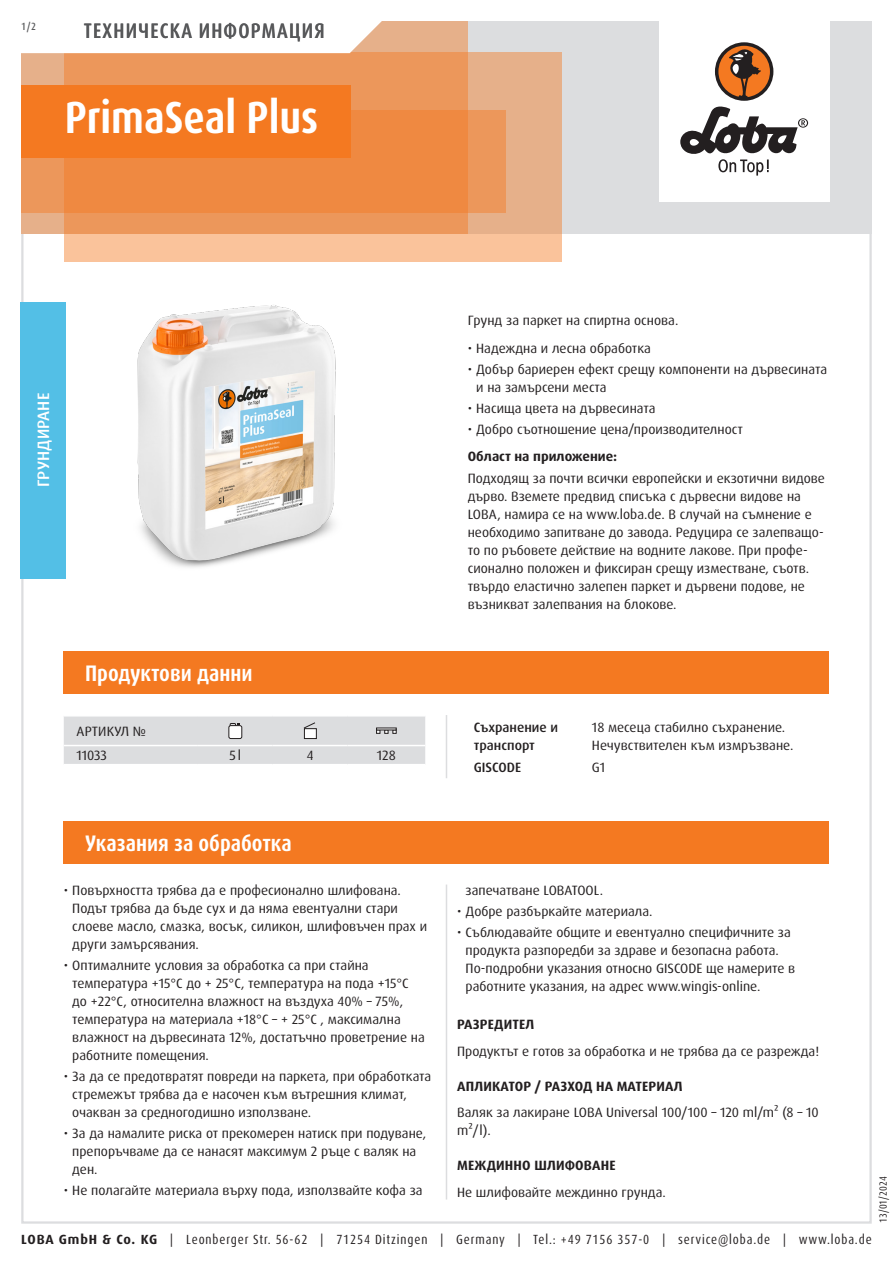
<style>
.page{position:relative;width:893px;height:1263px;background:#fff}
.page>*{position:absolute;margin:0;border:0;box-sizing:border-box;transform-origin:0 0}
.Produktname_weiss{font:700 condensed 45px "Dax Pro";color:#fff}
.Abschnitt{font:700 condensed 22.5px "Dax Pro";color:#fff}
.TI{font:500 condensed 21px "Dax Pro";letter-spacing:.06em;color:#57585a}
.Produktart_Grundierung{font:500 16.5px "Dax Pro";letter-spacing:.01em;color:#fff}
.Text{font:13.5px/18px "Dax Pro";color:#231f20}
.Text_Bold{font:700 13.5px "Dax Pro";letter-spacing:.01em;color:#231f20}
.Text_ohne_Silbentrennung{font:13.5px "Dax Pro";color:#231f20}
.Text_Medium{font:500 13.5px/18px "Dax Pro";color:#231f20}
.Text_Großbuchstaben{font:13.5px "Dax Pro";letter-spacing:.01em;color:#231f20}
.Text_zentriert{font:13.5px "Dax Pro";color:#231f20}
.t1{font:condensed 13.35px "Dax Pro";letter-spacing:.065em;color:#231f20}
.t2{font:condensed 10.5px "Dax Pro";color:#231f20}
.t3{font:500 condensed 10.5px "Dax Pro";color:#57585a}
.s1{font-weight:700;font-stretch:normal}
</style>
<div class="page">
<hr style="left:446px;top:884px;width:1px;height:315px;background:#dcdddf">
<div style="left:64px;top:821px;width:765px;height:42px;background:#f47921"></div>
<hr style="left:446px;top:715px;width:1px;height:63px;background:#dcdddf">
<svg style="left:64px;top:716px;width:361px;height:48px;background:#dbdcde"></svg>
<div style="left:64px;top:651px;width:765px;height:43px;background:#f47921"></div>
<img style="left:137px;top:305px;width:199px;height:263px">
<div style="left:20px;top:302px;width:46px;height:276px;background:#53bfe6"></div>
<div style="left:21px;top:21px;width:851px;height:213px;background:#dcdddf"></div>
<div style="left:659px;top:0;width:170px;height:202px;background:#fff"></div>
<svg style="left:680px;top:106px;width:128px;height:70px"></svg>
<div style="left:715px;top:42px;width:58px;height:59px;background:#231f20;border-radius:50%"></div>
<svg style="left:718px;top:45px;width:52px;height:52px"></svg>
<div style="left:64px;top:52px;width:497px;height:209px;background:linear-gradient(to right,#fec79f,#efb992)"></div>
<div style="left:21px;top:111px;width:485px;height:102px;background:#ec975b"></div>
<svg style="left:21px;top:21px;width:447px;height:213px;background:#ed9150"></svg>
<svg style="left:21px;top:21px;width:411px;height:34px;background:#faede4"></svg>
<div style="left:21px;top:85px;width:330px;height:72px;background:#f47921"></div>
<p class="t3" style="left:21px;top:19px;width:16px">1/2</p>
<p class="TI" style="left:84px;top:17px;width:242px">ТЕХНИЧЕСКА ИНФОРМАЦИЯ</p>
<p class="Produktname_weiss" style="left:65px;top:89px;width:255px">PrimaSeal Plus</p>
<p class="Produktart_Grundierung" style="left:33px;top:487px;width:96px;rotate:-90deg">ГРУНДИРАНЕ</p>
<p class="Abschnitt" style="left:85px;top:659px;width:169px">Продуктови данни</p>
<p class="Text_Großbuchstaben" style="left:77px;top:722px;width:71px">АРТИКУЛ №</p>
<p class="Text" style="left:77px;top:747px;width:32px">11033</p>
<p class="Text_zentriert" style="left:230px;top:747px;width:13px">5l</p>
<p class="Text_zentriert" style="left:307px;top:747px;width:8px">4</p>
<p class="Text_zentriert" style="left:377px;top:747px;width:20px">128</p>
<p class="Abschnitt" style="left:85px;top:828px;width:208px">Указания за обработка</p>
<p class="Text" style="left:72px;top:881px;width:356px;text-indent:-9px">• Повърхността трябва да е професионално шлифована.<br>Подът трябва да бъде сух и да няма евентуални стари слоеве масло, смазка, восък, силикон, шлифовъчен прах и други замърсявания.</p>
<p class="Text" style="left:72px;top:956px;width:354px;text-indent:-9px">• Оптималните условия за обработка са при стайна температура +15°C до + 25°C, температура на пода +15°C до +22°C, относителна влажност на въздуха 40% – 75%, температура на материала +18°C – + 25°C , максимална влажност на дървесината 12%, достатъчно проветрение на работните помещения.</p>
<p class="Text" style="left:72px;top:1067px;width:361px;text-indent:-9px">• За да се предотвратят повреди на паркета, при обработката стремежът трябва да е насочен към вътрешния климат, очакван за средногодишно използване.</p>
<p class="Text" style="left:72px;top:1124px;width:355px;text-indent:-9px">• За да намалите риска от прекомерен натиск при подуване, препоръчваме да се нанасят максимум 2 ръце с валяк на ден.</p>
<p class="Text" style="left:64px;top:1181px;width:360px">• Не полагайте материала върху пода, използвайте кофа за</p>
<p class="Text" style="left:468px;top:312px;width:212px">Грунд за паркет на спиртна основа.</p>
<p class="Text" style="left:468px;top:339px;width:185px">• Надеждна и лесна обработка</p>
<p class="Text" style="left:476px;top:360px;width:352px;text-indent:-9px">• Добър бариерен ефект срещу компоненти на дървесината и на замърсени места</p>
<p class="Text" style="left:468px;top:399px;width:189px">• Насища цвета на дървесината</p>
<p class="Text" style="left:468px;top:420px;width:277px">• Добро съотношение цена/производителност</p>
<p class="Text_Bold" style="left:468px;top:448px;width:151px">Област на приложение:</p>
<p class="Text" style="left:468px;top:469px;width:359px">Подходящ за почти всички европейски и екзотични видове дърво. Вземете предвид списъка с дървесни видове на LOBA, намира се на www.loba.de. В случай на съмнение е необходимо запитване до завода. Редуцира се залепващо&shy;то по ръбовете действие на водните лакове. При профе&shy;сионално положен и фиксиран срещу изместване, съотв. твърдо еластично залепен паркет и дървени подове, не възникват залепвания на блокове.</p>
<p class="Text_Medium" style="left:474px;top:718px;width:86px">Съхранение и транспорт</p>
<p class="Text_ohne_Silbentrennung" style="left:592px;top:718px;width:195px">18 месеца стабилно съхранение.</p>
<p class="Text_ohne_Silbentrennung" style="left:592px;top:736px;width:203px">Нечувствителен към измръзване.</p>
<p class="Text_Medium" style="left:474px;top:759px;width:49px">GISCODE</p>
<p class="Text_ohne_Silbentrennung" style="left:592px;top:759px;width:15px">G1</p>
<p class="Text" style="left:466px;top:881px;width:139px">запечатване LOBATOOL.</p>
<p class="Text" style="left:457px;top:902px;width:197px">• Добре разбъркайте материала.</p>
<p class="Text" style="left:466px;top:923px;width:331px;text-indent:-9px">• Съблюдавайте общите и евентуално специфичните за продукта разпоредби за здраве и безопасна работа.<br>По-подробни указания относно GISCODE ще намерите в работните указания, на адрес www.wingis-online.</p>
<p class="Text_Bold" style="left:457px;top:1016px;width:79px">РАЗРЕДИТЕЛ</p>
<p class="Text" style="left:457px;top:1042px;width:363px">Продуктът е готов за обработка и не трябва да се разрежда!</p>
<p class="Text_Bold" style="left:457px;top:1077px;width:227px">АПЛИКАТОР / РАЗХОД НА МАТЕРИАЛ</p>
<p class="Text" style="left:457px;top:1103px;width:363px">Валяк за лакиране LOBA Universal 100/100 – 120 ml/m² (8 – 10 m²/l).</p>
<p class="Text_Bold" style="left:457px;top:1157px;width:160px">МЕЖДИННО ШЛИФОВАНЕ</p>
<p class="Text" style="left:457px;top:1183px;width:210px">Не шлифовайте междинно грунда.</p>
<p class="t2" style="left:876px;top:1222px;width:48px;rotate:-90deg">13/01/2024</p>
<p class="t1" style="left:21px;top:1230px;width:852px"><span class="s1">LOBA GmbH &amp; Co. KG</span> | Leonberger Str. 56-62 | 71254 Ditzingen | Germany | Tel.: +49 7156 357-0 | service@loba.de | www.loba.de</p>
</div>
